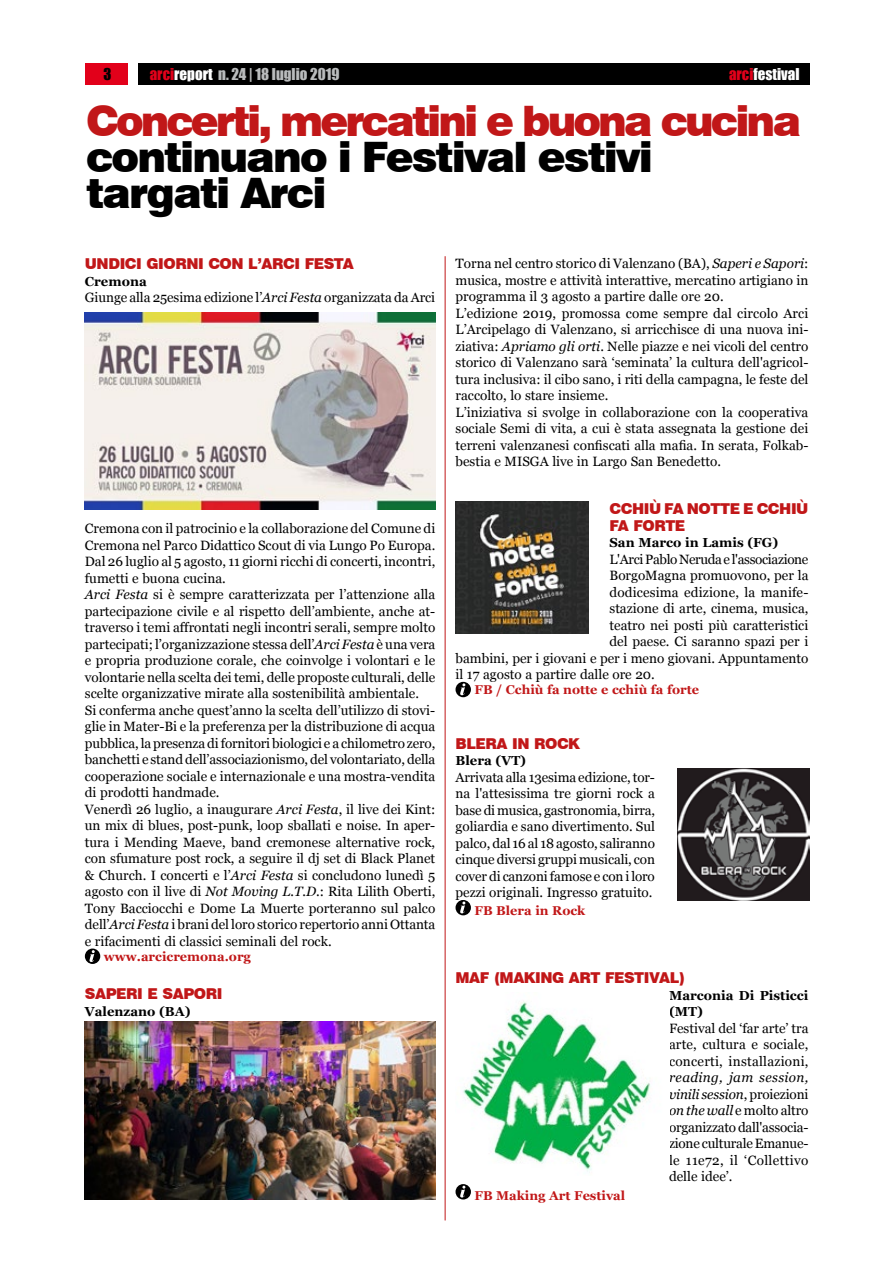
<style>
.page{position:relative;width:893px;height:1263px;background:#fff}
.page>*{position:absolute;margin:0;border:0;box-sizing:border-box;transform-origin:0 0}
.t1{font:900 42px/36px "Swiss 721 BT";letter-spacing:-.045em;color:#000}
.t2{font:900 42px "Swiss 721 BT";letter-spacing:-.07em;color:#c11718}
.t3{font:900 15px/16.5px "Swiss 721 BT";letter-spacing:-.03em;color:#c11718}
.t4{font:15px "Impact";color:#b9bbbc}
.t5{font:15px "Impact";color:#fff}
.t6{font:15px "Impact";color:#000}
.t7{font:13.5px/16.5px "Georgia";color:#000;text-align:justify}
.t8{font:13.5px "Georgia";letter-spacing:-.025em;color:#000}
.t9{font:700 13.05px/16.5px "Georgia";color:#000}
.t10{font:700 12.75px "Georgia";color:#c11718}
.s1{color:#e2001a}
.s2{color:#fff}
.s3{font-style:italic}
</style>
<div class="page">
<div style="left:85px;top:64px;width:43px;height:21px;background:#e2001a"></div>
<div style="left:138px;top:64px;width:672px;height:21px;background:#000"></div>
<svg style="left:85px;top:948px;width:15px;height:16px"></svg>
<svg style="left:90px;top:950px;width:5px;height:12px"></svg>
<svg style="left:455px;top:682px;width:16px;height:15px"></svg>
<svg style="left:460px;top:683px;width:5px;height:12px"></svg>
<div style="left:455px;top:900px;width:16px;height:15px;background:#000;border-radius:50%"></div>
<svg style="left:460px;top:901px;width:5px;height:12px"></svg>
<svg style="left:455px;top:1184px;width:16px;height:15px"></svg>
<svg style="left:460px;top:1186px;width:5px;height:11px"></svg>
<hr style="left:445px;top:256px;width:1px;height:964px;background:#c11718">
<img style="left:85px;top:313px;width:350px;height:196px">
<img style="left:85px;top:1022px;width:350px;height:177px">
<img style="left:455px;top:501px;width:133px;height:132px">
<img style="left:677px;top:769px;width:132px;height:131px">
<img style="left:463px;top:1001px;width:187px;height:171px">
<p class="t6" style="left:103px;top:62px;width:9px">3</p>
<p class="t4" style="left:150px;top:62px;width:191px"><span class="s1">arci</span><span class="s2">report</span> n. 24 | 18 luglio 2019</p>
<p class="t5" style="left:729px;top:62px;width:72px"><span class="s1">arci</span>festival</p>
<h1 class="t2" style="left:86px;top:96px;width:717px">CONCERTI, MERCATINI E BUONA CUCINA</h1>
<h1 class="t1" style="left:86px;top:139px;width:568px">CONTINUANO I FESTIVAL ESTIVI<br>TARGATI ARCI</h1>
<p class="t3" style="left:85px;top:256px;width:271px">UNDICI GIORNI CON L’ARCI FESTA</p>
<p class="t9" style="left:85px;top:273px;width:63px">Cremona</p>
<p class="t7" style="left:85px;top:290px;width:352px">Giunge alla 25esima edizione l’<span class="s3">Arci Festa</span> organizzata da Arci</p>
<p class="t7" style="left:85px;top:521px;width:352px;text-align:left">Cremona con il patrocinio e la collaborazione del Comune di Cremona nel Parco Didattico Scout di via Lungo Po Europa.<br>Dal 26 luglio al 5 agosto, 11 giorni ricchi di concerti, incontri, fumetti e buona cucina.<br><span class="s3">Arci Festa</span> si è sempre caratterizzata per l’attenzione alla partecipazione civile e al rispetto dell’ambiente, anche at&shy;traverso i temi affrontati negli incontri serali, sempre molto partecipati; l’organizzazione stessa dell’<span class="s3">Arci Festa</span> è una vera e propria produzione corale, che coinvolge i volontari e le volontarie nella scelta dei temi, delle proposte culturali, delle scelte organizzative mirate alla sostenibilità ambientale.<br>Si conferma anche quest’anno la scelta dell’utilizzo di stovi&shy;glie in Mater-Bi e la preferenza per la distribuzione di acqua pubblica, la presenza di fornitori biologici e a chilometro zero, banchetti e stand dell’associazionismo, del volontariato, della cooperazione sociale e internazionale e una mostra-vendita di prodotti handmade.<br>Venerdì 26 luglio, a inaugurare <span class="s3">Arci Festa</span>, il live dei Kint: un mix di blues, post-punk, loop sballati e noise. In aper&shy;tura i Mending Maeve, band cremonese alternative rock, con sfumature post rock, a seguire il dj set di Black Planet &amp; Church. I concerti e l’<span class="s3">Arci Festa</span> si concludono lunedì 5 agosto con il live di <span class="s3">Not Moving L.T.D</span>.: Rita Lilith Oberti, Tony Bacciocchi e Dome La Muerte porteranno sul palco dell’<span class="s3">Arci Festa</span> i brani del loro storico repertorio anni Ottanta e rifacimenti di classici seminali del rock.</p>
<p class="t10" style="left:104px;top:948px;width:149px">www.arcicremona.org</p>
<p class="t3" style="left:85px;top:985px;width:139px">SAPERI E SAPORI</p>
<p class="t9" style="left:85px;top:1003px;width:107px">Valenzano (BA)</p>
<p class="t7" style="left:455px;top:256px;width:354px;text-align:left">Torna nel centro storico di Valenzano (BA), <span class="s3">Saperi e Sapori</span>: musica, mostre e attività interattive, mercatino artigiano in programma il 3 agosto a partire dalle ore 20.<br>L’edizione 2019, promossa come sempre dal circolo Arci L’Arcipelago di Valenzano, si arricchisce di una nuova ini&shy;ziativa: <span class="s3">Apriamo gli orti</span>. Nelle piazze e nei vicoli del centro storico di Valenzano sarà ‘seminata’ la cultura dell'agricol&shy;tura inclusiva: il cibo sano, i riti della campagna, le feste del raccolto, lo stare insieme.<br>L’iniziativa si svolge in collaborazione con la cooperativa sociale Semi di vita, a cui è stata assegnata la gestione dei terreni valenzanesi confiscati alla mafia. In serata, Folkab&shy;bestia e MISGA live in Largo San Benedetto.</p>
<p class="t3" style="left:609px;top:500px;width:200px">CCHIÙ FA NOTTE E CCHIÙ<br>FA FORTE</p>
<p class="t9" style="left:609px;top:534px;width:170px">San Marco in Lamis (FG)</p>
<p class="t8" style="left:609px;top:551px;width:200px">L'Arci Pablo Neruda e l'associazione</p>
<p class="t7" style="left:609px;top:568px;width:200px">BorgoMagna promuovono, per la</p>
<p class="t7" style="left:609px;top:584px;width:200px">dodicesima edizione, la manife-</p>
<p class="t7" style="left:609px;top:601px;width:200px">stazione di arte, cinema, musica,</p>
<p class="t7" style="left:609px;top:617px;width:200px">teatro nei posti più caratteristici</p>
<p class="t7" style="left:609px;top:634px;width:200px">del paese. Ci saranno spazi per i</p>
<p class="t7" style="left:455px;top:650px;width:354px">bambini, per i giovani e per i meno giovani. Appuntamento</p>
<p class="t7" style="left:455px;top:667px;width:201px">il 17 agosto a partire dalle ore 20.</p>
<p class="t10" style="left:474px;top:682px;width:226px">FB / Cchiù fa notte e cchiù fa forte</p>
<p class="t3" style="left:455px;top:735px;width:126px">BLERA IN ROCK</p>
<p class="t9" style="left:455px;top:753px;width:72px">Blera (VT)</p>
<p class="t7" style="left:455px;top:769px;width:201px">Arrivata alla 13esima edizione, tor&shy;na l'attesissima tre giorni rock a base di musica, gastronomia, birra, goliardia e sano divertimento. Sul palco, dal 16 al 18 agosto, saliranno cinque diversi gruppi musicali, con cover di canzoni famose e con i loro pezzi originali. Ingresso gratuito.</p>
<p class="t10" style="left:474px;top:903px;width:112px">FB Blera in Rock</p>
<p class="t3" style="left:455px;top:970px;width:231px">MAF (MAKING ART FESTIVAL)</p>
<p class="t9" style="left:669px;top:987px;width:141px">Marconia Di Pisticci (MT)</p>
<p class="t7" style="left:669px;top:1020px;width:141px">Festival del ‘far arte’ tra arte, cultura e sociale, concerti, installazioni,</p>
<p class="t7" style="left:669px;top:1070px;width:141px"><span class="s3">reading, jam session, vinili session</span>, proiezioni <span class="s3">on the wall</span> e molto altro organizzato dall'associa&shy;zione culturale Emanue&shy;le 11e72, il ‘Collettivo delle idee’.</p>
<p class="t10" style="left:474px;top:1187px;width:152px">FB Making Art Festival</p>
</div>
